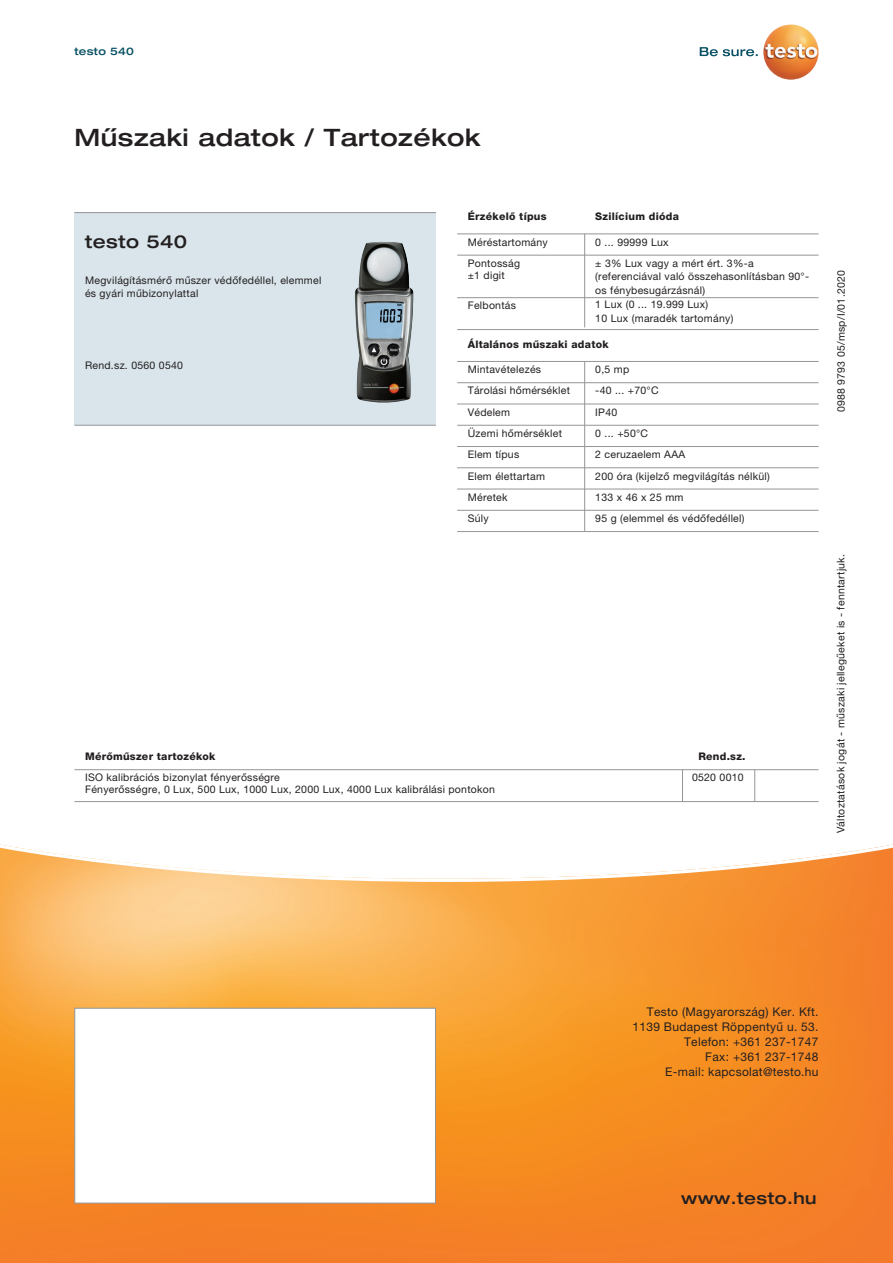
<style>
.page{position:relative;width:893px;height:1263px;background:#fff}
.page>*{position:absolute;margin:0;border:0;box-sizing:border-box;transform-origin:0 0}
.DS_Headline_16{font:500 expanded 24px "Helvetica Neue LTW1 G";letter-spacing:.025em;color:#231f20}
.DS_Subline{font:500 expanded 18px "Helvetica Neue LTW1 G";letter-spacing:.025em;color:#231f20}
.DS_Link{font:500 expanded 16.5px "Helvetica Neue LTW1 G";letter-spacing:.025em;color:#231f20}
.DS_Address{font:12px "Helvetica Neue LTW1 G";letter-spacing:.025em;color:#231f20}
.DS_Copy_7{font:10.5px/13.5px "Helvetica Neue LTW1 G";letter-spacing:.025em;color:#231f20}
.DS_Table_left{font:10.5px "Helvetica Neue LTW1 G";letter-spacing:.025em;color:#231f20}
.DS_Table_Head{font:800 10.5px "Helvetica Neue LTW1 G";letter-spacing:.025em;color:#231f20}
.DS_Rubrik{font:500 expanded 10.5px "Helvetica Neue LTW1 G";letter-spacing:.025em;color:#074f64}
.DS_Table_right{font:10.5px "Helvetica Neue LTW1 G";letter-spacing:.025em;color:#231f20}
</style>
<div class="page">
<svg style="left:0;top:844px;width:893px;height:419px"></svg>
<div style="left:74px;top:213px;width:362px;height:212px;background:#d9e5eb"></div>
<hr style="left:74px;top:212px;width:362px;height:1px;background:#939598">
<hr style="left:74px;top:425px;width:362px;height:1px;background:#939598">
<img style="left:355px;top:242px;width:59px;height:161px">
<svg style="left:700px;top:47px;width:58px;height:9px"></svg>
<img style="left:763px;top:24px;width:56px;height:56px;border-radius:28px">
<div style="left:74px;top:1008px;width:362px;height:195px;background:#fff;border:1px solid #939598"></div>
<hr style="left:457px;top:361px;width:362px;height:1px;background:#939598">
<hr style="left:457px;top:382px;width:362px;height:1px;background:#939598">
<hr style="left:457px;top:404px;width:362px;height:1px;background:#939598">
<hr style="left:457px;top:425px;width:362px;height:1px;background:#939598">
<hr style="left:457px;top:446px;width:362px;height:1px;background:#939598">
<hr style="left:457px;top:467px;width:362px;height:1px;background:#939598">
<hr style="left:457px;top:489px;width:362px;height:1px;background:#939598">
<hr style="left:457px;top:510px;width:362px;height:1px;background:#939598">
<hr style="left:457px;top:531px;width:362px;height:1px;background:#939598">
<hr style="left:584px;top:361px;width:1px;height:170px;background:#939598">
<hr style="left:74px;top:769px;width:745px;height:1px;background:#939598">
<hr style="left:74px;top:801px;width:745px;height:1px;background:#939598">
<hr style="left:682px;top:770px;width:1px;height:31px;background:#939598">
<hr style="left:754px;top:770px;width:1px;height:31px;background:#939598">
<hr style="left:457px;top:233px;width:362px;height:1px;background:#939598">
<hr style="left:584px;top:234px;width:1px;height:93px;background:#939598">
<hr style="left:457px;top:255px;width:362px;height:1px;background:#939598">
<hr style="left:457px;top:297px;width:362px;height:1px;background:#939598">
<hr style="left:457px;top:329px;width:362px;height:1px;background:#939598">
<p class="DS_Rubrik" style="left:74px;top:44px;width:61px">testo 540</p>
<p class="DS_Headline_16" style="left:74px;top:122px;width:407px">Műszaki adatok / Tartozékok</p>
<p class="DS_Subline" style="left:85px;top:230px;width:104px">testo 540</p>
<p class="DS_Copy_7" style="left:85px;top:273px;width:238px">Megvilágításmérő műszer védőfedéllel, elemmel</p>
<p class="DS_Copy_7" style="left:85px;top:287px;width:115px">és gyári műbizonylattal</p>
<p class="DS_Copy_7" style="left:85px;top:358px;width:100px">Rend.sz. 0560 0540</p>
<p class="DS_Table_Head" style="left:468px;top:210px;width:80px">Érzékelő típus</p>
<p class="DS_Table_Head" style="left:595px;top:210px;width:85px">Szilícium dióda</p>
<p class="DS_Table_left" style="left:468px;top:235px;width:82px">Méréstartomány</p>
<p class="DS_Table_left" style="left:468px;top:257px;width:54px">Pontosság</p>
<p class="DS_Table_left" style="left:468px;top:269px;width:39px">±1 digit</p>
<p class="DS_Table_left" style="left:468px;top:299px;width:50px">Felbontás</p>
<p class="DS_Copy_7" style="left:595px;top:235px;width:75px">0 ... 99999 Lux</p>
<p class="DS_Copy_7" style="left:595px;top:256px;width:160px">± 3% Lux vagy a mért ért. 3%-a</p>
<p class="DS_Copy_7" style="left:595px;top:270px;width:215px">(referenciával való összehasonlításban 90°- os fénybesugárzásnál)</p>
<p class="DS_Copy_7" style="left:595px;top:298px;width:114px">1 Lux (0 ... 19.999 Lux)</p>
<p class="DS_Copy_7" style="left:595px;top:311px;width:140px">10 Lux (maradék tartomány)</p>
<p class="DS_Table_Head" style="left:468px;top:338px;width:142px">Általános műszaki adatok</p>
<p class="DS_Copy_7" style="left:468px;top:363px;width:75px">Mintavételezés</p>
<p class="DS_Copy_7" style="left:595px;top:363px;width:36px">0,5 mp</p>
<p class="DS_Copy_7" style="left:468px;top:384px;width:104px">Tárolási hőmérséklet</p>
<p class="DS_Copy_7" style="left:595px;top:384px;width:65px">-40 ... +70°C</p>
<p class="DS_Copy_7" style="left:468px;top:405px;width:44px">Védelem</p>
<p class="DS_Copy_7" style="left:595px;top:405px;width:23px">IP40</p>
<p class="DS_Copy_7" style="left:468px;top:426px;width:96px">Üzemi hőmérséklet</p>
<p class="DS_Copy_7" style="left:595px;top:426px;width:54px">0 ... +50°C</p>
<p class="DS_Copy_7" style="left:468px;top:448px;width:53px">Elem típus</p>
<p class="DS_Copy_7" style="left:595px;top:448px;width:91px">2 ceruzaelem AAA</p>
<p class="DS_Copy_7" style="left:468px;top:469px;width:79px">Elem élettartam</p>
<p class="DS_Copy_7" style="left:595px;top:469px;width:176px">200 óra (kijelző megvilágítás nélkül)</p>
<p class="DS_Copy_7" style="left:468px;top:490px;width:41px">Méretek</p>
<p class="DS_Copy_7" style="left:595px;top:490px;width:90px">133 x 46 x 25 mm</p>
<p class="DS_Copy_7" style="left:468px;top:511px;width:23px">Súly</p>
<p class="DS_Copy_7" style="left:595px;top:511px;width:151px">95 g (elemmel és védőfedéllel)</p>
<p class="DS_Table_Head" style="left:85px;top:750px;width:132px">Mérőműszer tartozékok</p>
<p class="DS_Table_Head" style="left:698px;top:750px;width:49px">Rend.sz.</p>
<p class="DS_Table_left" style="left:85px;top:771px;width:196px">ISO kalibrációs bizonylat fényerősségre</p>
<p class="DS_Table_right" style="left:692px;top:771px;width:53px">0520 0010</p>
<p class="DS_Table_left" style="left:85px;top:783px;width:411px">Fényerősségre, 0 Lux, 500 Lux, 1000 Lux, 2000 Lux, 4000 Lux kalibrálási pontokon</p>
<p class="DS_Copy_7" style="left:834px;top:412px;width:144px;rotate:-90deg">0988 9793 05/msp/I/01.2020</p>
<p class="DS_Copy_7" style="left:834px;top:833px;width:281px;rotate:-90deg">Változtatások jogát - műszaki jellegűeket is - fenntartjuk.</p>
<p class="DS_Address" style="left:647px;top:1005px;width:173px">Testo (Magyarország) Ker. Kft.</p>
<p class="DS_Address" style="left:632px;top:1020px;width:188px">1139 Budapest Röppentyű u. 53.</p>
<p class="DS_Address" style="left:684px;top:1035px;width:136px">Telefon: +361 237-1747</p>
<p class="DS_Address" style="left:705px;top:1050px;width:115px">Fax: +361 237-1748</p>
<p class="DS_Address" style="left:665px;top:1065px;width:155px">E-mail: kapcsolat@testo.hu</p>
<p class="DS_Link" style="left:681px;top:1187px;width:137px">www.testo.hu</p>
</div>
